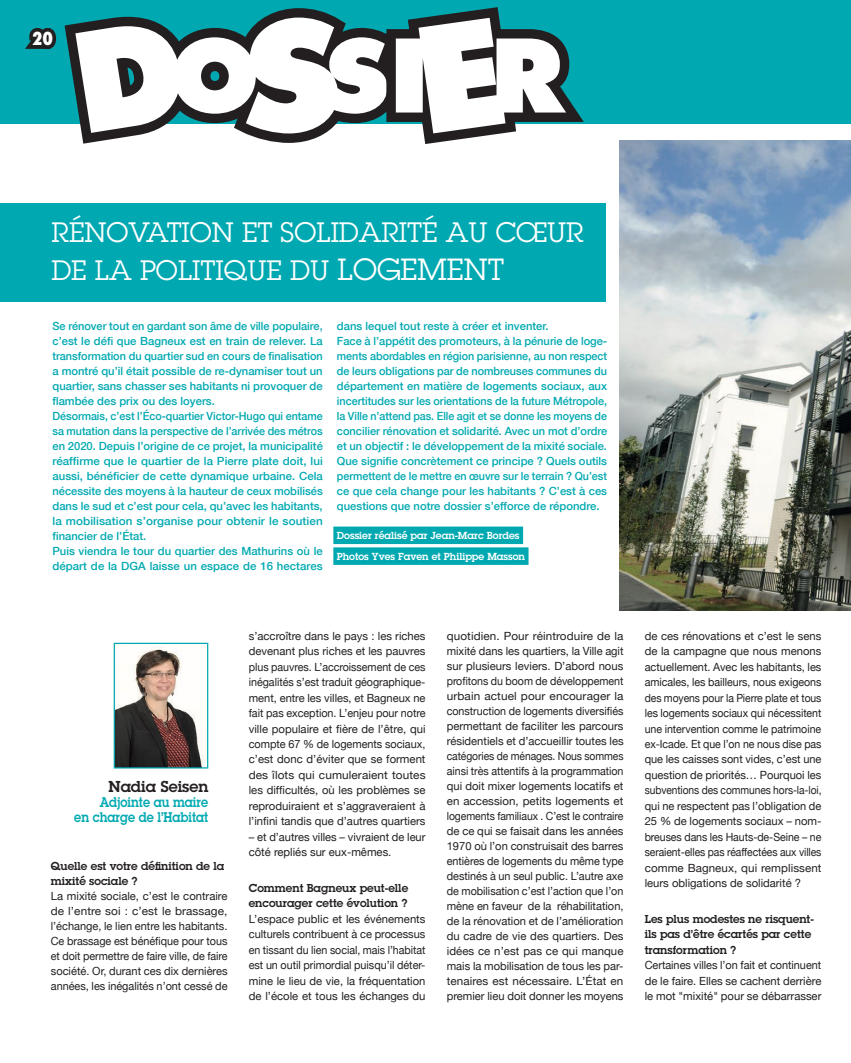
<style>
.page{position:relative;width:851px;height:1063px;background:#fff}
.page>*{position:absolute;margin:0;border:0;box-sizing:border-box;transform-origin:0 0}
.t1{font:27.5px/37.5px "Lubalin Graph";color:#fff}
.t2{font:800 condensed 17.5px "Futura";color:#fff}
.t3{font:600 15.5px "Lubalin Graph";color:#231f20}
.t4{font:600 13.75px/15px "Lubalin Graph";color:#00a9b1;text-align:right;scale:.88 1}
.t5{font:11.25px/15.5px "Helvetica Neue";color:#231f20;text-align:justify}
.t6{font:500 11.25px/15px "Helvetica Neue";color:#00a9b1}
.t7{font:11.25px/15px "Helvetica Neue";color:#231f20;text-align:justify;scale:1.04 1}
.t8{font:600 11.25px/15.5px "Lubalin Graph";color:#231f20}
.t9{font:600 10px/20.9px "Lubalin Graph";color:#fff}
.s1{font-size:30px}
</style>
<div class="page">
<div style="left:0;top:0;width:850px;height:123px;background:#00a9b1"></div>
<svg style="left:25px;top:28px;width:32px;height:22px"></svg>
<div style="left:0;top:203px;width:605px;height:98px;background:#00a9b1"></div>
<div style="left:333px;top:527px;width:190px;height:17px;background:#00a9b1"></div>
<div style="left:333px;top:547px;width:195px;height:18px;background:#00a9b1"></div>
<svg style="left:65px;top:8px;width:321px;height:136px;fill:#fff"></svg>
<svg style="left:386px;top:7px;width:197px;height:137px"></svg>
<img style="left:116px;top:648px;width:89px;height:119px">
<div style="left:114px;top:643px;width:94px;height:126px;border:1px solid #00a9b1"></div>
<img style="left:619px;top:141px;width:231px;height:469px">
<h2 class="t2" style="left:32px;top:27px;width:23px">20</h2>
<h1 class="t1" style="left:51px;top:214px;width:534px">RÉNOVATION ET SOLIDARITÉ AU CŒUR<br>DE LA POLITIQUE DU <span class="s1">LOGEMENT</span></h1>
<p class="t6" style="left:52px;top:318px;width:272px">Se rénover tout en gardant son âme de ville populaire, c’est le défi que Bagneux est en train de relever. La transformation du quartier sud en cours de finalisation a montré qu’il était possible de re-dynamiser tout un quartier, sans chasser ses habitants ni provoquer de flambée des prix ou des loyers.<br>Désormais, c’est l’Éco-quartier Victor-Hugo qui entame sa mutation dans la perspective de l’arrivée des métros en 2020. Depuis l’origine de ce projet, la municipalité réaffirme que le quartier de la Pierre plate doit, lui aussi, bénéficier de cette dynamique urbaine. Cela nécessite des moyens à la hauteur de ceux mobilisés dans le sud et c’est pour cela, qu’avec les habitants, la mobilisation s’organise pour obtenir le soutien financier de l’État.<br>Puis viendra le tour du quartier des Mathurins où le départ de la DGA laisse un espace de 16 hectares</p>
<p class="t6" style="left:337px;top:318px;width:272px">dans lequel tout reste à créer et inventer.<br>Face à l’appétit des promoteurs, à la pénurie de loge&shy;ments abordables en région parisienne, au non respect de leurs obligations par de nombreuses communes du département en matière de logements sociaux, aux incertitudes sur les orientations de la future Métropole, la Ville n’attend pas. Elle agit et se donne les moyens de concilier rénovation et solidarité. Avec un mot d’ordre et un objectif : le développement de la mixité sociale.<br>Que signifie concrètement ce principe ? Quels outils permettent de le mettre en œuvre sur le terrain ? Qu’est ce que cela change pour les habitants ? C’est à ces questions que notre dossier s’efforce de répondre.</p>
<p class="t9" style="left:337px;top:525px;width:189px">Dossier réalisé par Jean-Marc Bordes<br>Photos Yves Faven et Philippe Masson</p>
<h3 class="t3" style="left:108px;top:776px;width:101px">Nadia Seisen</h3>
<p class="t4" style="left:74px;top:794px;width:154px">Adjointe au maire<br>en charge de l’Habitat</p>
<p class="t8" style="left:51px;top:858px;width:175px;line-height:15px">Quelle est votre définition de la mixité sociale ?</p>
<p class="t5" style="left:51px;top:888px;width:178px;line-height:15px">La mixité sociale, c’est le contraire de l’entre soi : c’est le brassage, l’échange, le lien entre les habitants.<br>Ce brassage est bénéfique pour tous et doit permettre de faire ville, de faire société. Or, durant ces dix dernières années, les inégalités n’ont cessé de</p>
<p class="t5" style="left:249px;top:628px;width:178px">s’accroître dans le pays : les riches devenant plus riches et les pauvres plus pauvres. L’accroissement de ces inégalités s’est traduit géographique&shy;ment, entre les villes, et Bagneux ne fait pas exception. L’enjeu pour notre ville populaire et fière de l’être, qui compte 67 % de logements sociaux, c’est donc d’éviter que se forment des îlots qui cumuleraient toutes les difficultés, où les problèmes se reproduiraient et s’aggraveraient à l’infini tandis que d’autres quartiers</p>
<p class="t5" style="left:249px;top:829px;width:178px">– et d’autres villes – vivraient de leur côté repliés sur eux-mêmes.</p>
<p class="t8" style="left:249px;top:880px;width:161px">Comment Bagneux peut-elle encourager cette évolution ?</p>
<p class="t5" style="left:249px;top:911px;width:178px">L’espace public et les événements culturels contribuent à ce processus en tissant du lien social, mais l’habitat est un outil primordial puisqu’il déter&shy;mine le lieu de vie, la fréquentation de l’école et tous les échanges du</p>
<p class="t7" style="left:446px;top:628px;width:171px">quotidien. Pour réintroduire de la mixité dans les quartiers, la Ville agit sur plusieurs leviers. D’abord nous profitons du boom de développement urbain actuel pour encourager la construction de logements diversifiés permettant de faciliter les parcours résidentiels et d’accueillir toutes les catégories de ménages. Nous sommes ainsi très attentifs à la programmation qui doit mixer logements locatifs et en accession, petits logements et logements familiaux . C’est le contraire de ce qui se faisait dans les années 1970 où l’on construisait des barres entières de logements du même type destinés à un seul public. L’autre axe de mobilisation c’est l’action que l’on mène en faveur de la réhabilitation, de la rénovation et de l’amélioration du cadre de vie des quartiers. Des idées ce n’est pas ce qui manque mais la mobilisation de tous les par&shy;tenaires est nécessaire. L’État en premier lieu doit donner les moyens</p>
<p class="t5" style="left:644px;top:628px;width:178px">de ces rénovations et c’est le sens de la campagne que nous menons actuellement. Avec les habitants, les amicales, les bailleurs, nous exigeons des moyens pour la Pierre plate et tous les logements sociaux qui nécessitent une intervention comme le patrimoine ex-Icade. Et que l’on ne nous dise pas que les caisses sont vides, c’est une question de priorités… Pourquoi les subventions des communes hors-la-loi, qui ne respectent pas l’obligation de 25 % de logements sociaux – nom&shy;breuses dans les Hauts-de-Seine – ne seraient-elles pas réaffectées aux villes comme Bagneux, qui remplissent leurs obligations de solidarité ?</p>
<p class="t8" style="left:644px;top:911px;width:171px">Les plus modestes ne risquent&shy;ils pas d’être écartés par cette transformation ?</p>
<p class="t5" style="left:644px;top:957px;width:178px">Certaines villes l’on fait et continuent de le faire. Elles se cachent derrière le mot "mixité" pour se débarrasser</p>
</div>
